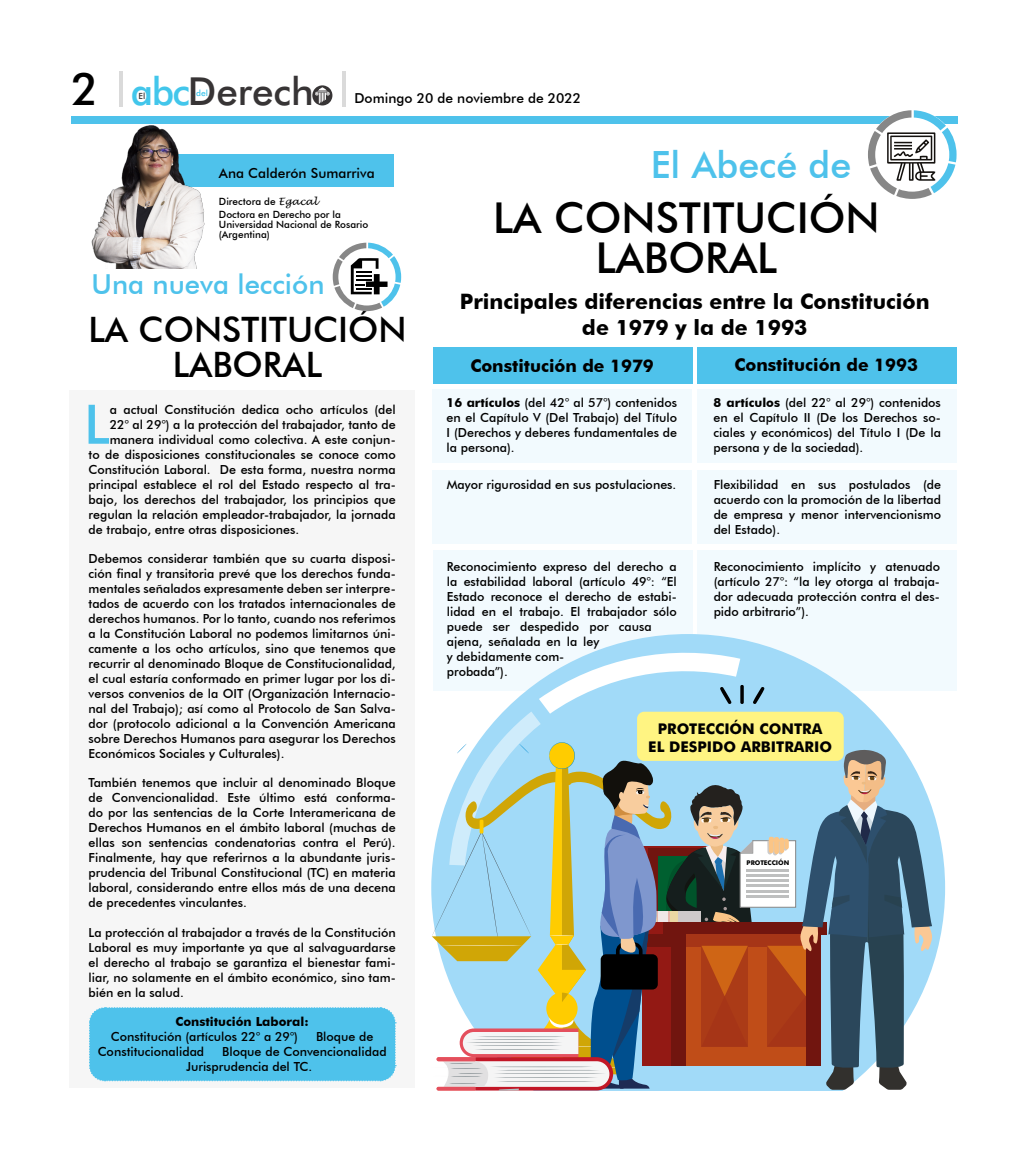
<style>
.page{position:relative;width:1028px;height:1163px;background:#fff}
.page>*{position:absolute;margin:0;border:0;box-sizing:border-box;transform-origin:0 0}
.t1{font:500 54.5px "Futura BT";color:#4ec2eb}
.t2{font:500 42.5px/40px "Futura BT";color:#000;text-align:center}
.t3{font:500 38.62px "Futura BT";color:#373435}
.t4{font:500 37.5px "Futura BT";color:#4ec2eb}
.t5{font:500 35px/35px "Futura BT";color:#000;text-align:center}
.t6{font:500 27.5px "Futura BT";color:#4ec2eb}
.t7{font:700 21.25px/25.5px "Futura BT";color:#000;text-align:center}
.t8{font:700 17.5px "Futura BT";color:#000}
.t9{font:700 14.75px/17.8px "Futura BT";color:#000;text-align:center}
.t10{font:500 13.75px "Futura BT";color:#000}
.t11{font:500 12.5px/15px "Futura BT";color:#000;text-align:justify}
.t12{font:500 10px/13.5px "Futura BT";color:#000}
.t13{font:500 8.5px "Futura BT";color:#42c6eb}
.t14{font:500 8.5px "Futura BT";color:#373435}
.t15{font:700 6.5px "Futura BT";color:#000}
.s1{font-size:45px;color:#000}
.s2{color:#42c6eb}
.s3{font-family:"Lucida Handwriting";font-weight:400;font-style:italic}
.s4{font-weight:700}
.s5{font-weight:700;color:#4ec2eb}
</style>
<div class="page">
<div style="left:71px;top:116px;width:886px;height:8px;background:#4ec2eb"></div>
<hr style="left:120px;top:71px;width:3px;height:35px;background:#dadada">
<hr style="left:343px;top:71px;width:3px;height:35px;background:#dadada">
<svg style="left:312px;top:85px;width:20px;height:20px"></svg>
<div style="left:70px;top:389px;width:345px;height:698px;background:#f6f6f6"></div>
<div style="left:432px;top:470px;width:259px;height:73px;background:#f2fafe"></div>
<div style="left:697px;top:470px;width:259px;height:73px;background:#f2fafe"></div>
<div style="left:433px;top:550px;width:259px;height:141px;background:#f2fafe"></div>
<div style="left:697px;top:550px;width:259px;height:141px;background:#f2fafe"></div>
<div style="left:432px;top:389px;width:260px;height:73px;background:#f2fafe"></div>
<div style="left:697px;top:389px;width:259px;height:73px;background:#f2fafe"></div>
<div style="left:149px;top:154px;width:244px;height:33px;background:#4ec2eb"></div>
<img style="left:92px;top:125px;width:113px;height:143px">
<svg style="left:868px;top:110px;width:88px;height:89px"></svg>
<svg style="left:333px;top:242px;width:68px;height:69px"></svg>
<div style="left:433px;top:347px;width:259px;height:37px;background:#4ec2eb"></div>
<div style="left:698px;top:347px;width:259px;height:37px;background:#4ec2eb"></div>
<div style="left:89px;top:1007px;width:307px;height:74px;background:#4ec2eb"></div>
<svg style="left:621px;top:634px;width:324px;height:334px"></svg>
<svg style="left:431px;top:643px;width:501px;height:447px"></svg>
<h3 class="t3" style="left:71px;top:68px;width:244px"><span class="s1">2</span> <span class="s2">abc</span>Derech</h3>
<p class="t14" style="left:138px;top:90px;width:8px">El</p>
<p class="t13" style="left:196px;top:88px;width:13px">del</p>
<p class="t10" style="left:354px;top:90px;width:228px">Domingo 20 de noviembre de 2022</p>
<p class="t10" style="left:219px;top:165px;width:157px">Ana Calderón Sumarriva</p>
<p class="t12" style="left:219px;top:194px;width:124px">Directora de <span class="s3">Egacal<br></span>Doctora en Derecho por la</p>
<p class="t12" style="left:219px;top:220px;width:151px;line-height:10px">Universidad Nacional de Rosario (Argentina)</p>
<h3 class="t6" style="left:92px;top:268px;width:234px">Una nueva lección</h3>
<h3 class="t5" style="left:88px;top:312px;width:320px">LA CONSTITUCIÓN<br>LABORAL</h3>
<h1 class="t1" style="left:84px;top:391px;width:27px">L</h1>
<p class="t11" style="left:110px;top:401px;width:287px">a actual Constitución dedica ocho artículos (del</p>
<p class="t11" style="left:110px;top:416px;width:287px">22° al 29°) a la protección del trabajador, tanto de</p>
<p class="t11" style="left:110px;top:431px;width:287px">manera individual como colectiva. A este conjun-</p>
<p class="t11" style="left:89px;top:446px;width:309px">to de disposiciones constitucionales se conoce como</p>
<p class="t11" style="left:89px;top:461px;width:309px">Constitución Laboral. De esta forma, nuestra norma</p>
<p class="t11" style="left:89px;top:476px;width:309px">principal establece el rol del Estado respecto al tra-</p>
<p class="t11" style="left:89px;top:491px;width:309px">bajo, los derechos del trabajador, los principios que</p>
<p class="t11" style="left:89px;top:506px;width:309px">regulan la relación empleador-trabajador, la jornada</p>
<p class="t11" style="left:89px;top:521px;width:212px">de trabajo, entre otras disposiciones.</p>
<p class="t11" style="left:89px;top:551px;width:309px">Debemos considerar también que su cuarta disposi&shy;ción final y transitoria prevé que los derechos funda&shy;mentales señalados expresamente deben ser interpre&shy;tados de acuerdo con los tratados internacionales de derechos humanos. Por lo tanto, cuando nos referimos a la Constitución Laboral no podemos limitarnos úni&shy;camente a los ocho artículos, sino que tenemos que recurrir al denominado Bloque de Constitucionalidad, el cual estaría conformado en primer lugar por los di&shy;versos convenios de la OIT (Organización Internacio&shy;nal del Trabajo); así como al Protocolo de San Salva&shy;dor (protocolo adicional a la Convención Americana sobre Derechos Humanos para asegurar los Derechos Económicos Sociales y Culturales).</p>
<p class="t11" style="left:89px;top:775px;width:309px">También tenemos que incluir al denominado Bloque de Convencionalidad. Este último está conforma&shy;do por las sentencias de la Corte Interamericana de Derechos Humanos en el ámbito laboral (muchas de ellas son sentencias condenatorias contra el Perú).<br>Finalmente, hay que referirnos a la abundante juris&shy;prudencia del Tribunal Constitucional (TC) en materia laboral, considerando entre ellos más de una decena de precedentes vinculantes.</p>
<p class="t11" style="left:89px;top:924px;width:309px">La protección al trabajador a través de la Constitución Laboral es muy importante ya que al salvaguardarse el derecho al trabajo se garantiza el bienestar fami&shy;liar, no solamente en el ámbito económico, sino tam&shy;bién en la salud.</p>
<p class="t11" style="left:98px;top:1013px;width:290px;text-align:center"><span class="s4">Constitución Laboral:<br></span>Constitución (artículos 22° a 29°) <span class="s5">+</span> Bloque de Constitucionalidad <span class="s5">+</span> Bloque de Convencionalidad <span class="s5">+</span> Jurisprudencia del TC.</p>
<h3 class="t4" style="left:650px;top:142px;width:202px">El Abecé de</h3>
<h2 class="t2" style="left:493px;top:197px;width:388px">LA CONSTITUCIÓN<br>LABORAL</h2>
<h3 class="t7" style="left:460px;top:288px;width:471px">Principales diferencias entre la Constitución de 1979 y la de 1993</h3>
<h3 class="t8" style="left:470px;top:355px;width:185px">Constitución de 1979</h3>
<h3 class="t8" style="left:734px;top:354px;width:185px">Constitución de 1993</h3>
<p class="t11" style="left:446px;top:395px;width:232px"><span class="s4">16 artículos</span> (del 42° al 57°) contenidos en el Capítulo V (Del Trabajo) del Título I (Derechos y deberes fundamentales de la persona).</p>
<p class="t11" style="left:447px;top:476px;width:231px">Mayor rigurosidad en sus postulaciones.</p>
<p class="t11" style="left:713px;top:395px;width:229px"><span class="s4">8 artículos</span> (del 22° al 29°) contenidos en el Capítulo II (De los Derechos so&shy;ciales y económicos) del Título I (De la persona y de la sociedad).</p>
<p class="t11" style="left:713px;top:477px;width:229px">Flexibilidad en sus postulados (de acuerdo con la promoción de la libertad de empresa y menor intervencionismo del Estado).</p>
<p class="t11" style="left:447px;top:559px;width:232px;text-align:left">Reconocimiento expreso del derecho a la estabilidad laboral (artículo 49°: “El<br>Estado reconoce el derecho de estabi&shy;lidad en el trabajo. El trabajador sólo puede ser despedido por causa ajena, señalada en la ley<br>y debidamente com-<br>probada”).</p>
<p class="t11" style="left:713px;top:559px;width:228px">Reconocimiento implícito y atenuado (artículo 27°: “la ley otorga al trabaja&shy;dor adecuada protección contra el des&shy;pido arbitrario”).</p>
<p class="t9" style="left:648px;top:719px;width:185px">PROTECCIÓN CONTRA<br>EL DESPIDO ARBITRARIO</p>
<p class="t15" style="left:746px;top:858px;width:44px">PROTECCIÓN</p>
</div>
